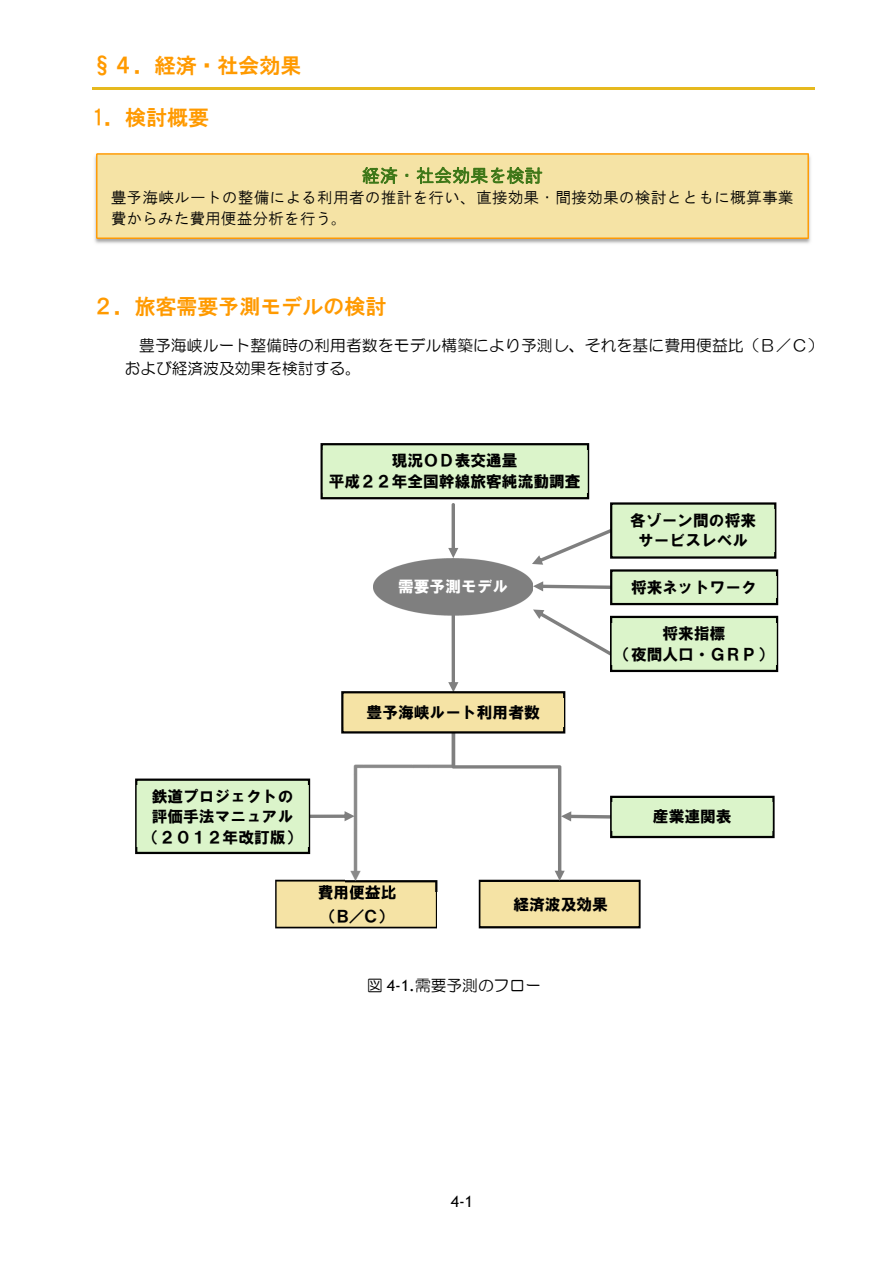
<style>
.page{position:relative;width:893px;height:1263px;background:#fff}
.page>*{position:absolute;margin:0;border:0;box-sizing:border-box;transform-origin:0 0}
.t1{font:21px "HGS Gothic E";color:#ff9a00}
.t2{font:18px "HG Gothic M";letter-spacing:.005em;color:#3e7718}
.t3{font:15.75px/20.4px "HG Soei Kakugothic UB";color:#000;text-align:center}
.t4{font:15.75px/22.5px "HG Maru Gothic MPRO";letter-spacing:.01em;color:#000}
.t5{font:15.75px/21px "HG Gothic M";letter-spacing:.005em;color:#000}
.t6{font:15.75px/23.9px "HGP Soei Kakugothic UB";color:#000;text-align:center}
.t7{font:15.75px "HG Soei Kakugothic UB";color:#fff}
.t8{font:15.75px "Trebuchet MS";color:#000}
.s1{font-family:"Trebuchet MS"}
</style>
<div class="page">
<hr style="left:92px;top:88px;width:723px;height:2px;background:#e6b91e">
<svg style="left:135px;top:443px;width:643px;height:485px"></svg>
<div style="left:137px;top:786px;width:171px;height:61px;background:#dbf4ca"></div>
<img style="left:94px;top:153px;width:717px;height:91px">
<h1 class="t1" style="left:92px;top:55px;width:211px">§４．経済・社会効果</h1>
<h1 class="t1" style="left:93px;top:107px;width:118px">1．検討概要</h1>
<p class="t2" style="left:362px;top:166px;width:182px">経済・社会効果を検討</p>
<p class="t5" style="left:111px;top:187px;width:684px">豊予海峡ルートの整備による利用者の推計を行い、直接効果・間接効果の検討とともに概算事業費からみた費用便益分析を行う。</p>
<h1 class="t1" style="left:93px;top:296px;width:295px">２．旅客需要予測モデルの検討</h1>
<p class="t4" style="left:125px;top:334px;width:700px;text-indent:14px">豊予海峡ルート整備時の利用者数をモデル構築により予測し、それを基に費用便益比（Ｂ／Ｃ）および経済波及効果を検討する。</p>
<p class="t3" style="left:329px;top:450px;width:253px">現況ＯＤ表交通量<br>平成２２年全国幹線旅客純流動調査</p>
<p class="t7" style="left:398px;top:578px;width:112px">需要予測モデル</p>
<p class="t3" style="left:367px;top:702px;width:175px">豊予海峡ルート利用者数</p>
<p class="t3" style="left:630px;top:510px;width:127px">各ゾーン間の将来サービスレベル</p>
<p class="t3" style="left:631px;top:577px;width:127px">将来ネットワーク</p>
<p class="t3" style="left:615px;top:623px;width:159px">将来指標<br>（夜間人口・ＧＲＰ）</p>
<p class="t3" style="left:144px;top:786px;width:159px">鉄道プロジェクトの評価手法マニュアル（２０１２年改訂版）</p>
<p class="t6" style="left:318px;top:880px;width:80px">費用便益比（Ｂ／Ｃ）</p>
<p class="t6" style="left:513px;top:892px;width:96px">経済波及効果</p>
<p class="t4" style="left:367px;top:973px;width:175px">図 <span class="s1">4-1.</span>需要予測のフロー</p>
<p class="t3" style="left:653px;top:806px;width:80px">産業連関表</p>
<p class="t8" style="left:451px;top:1192px;width:24px">4-1</p>
</div>
